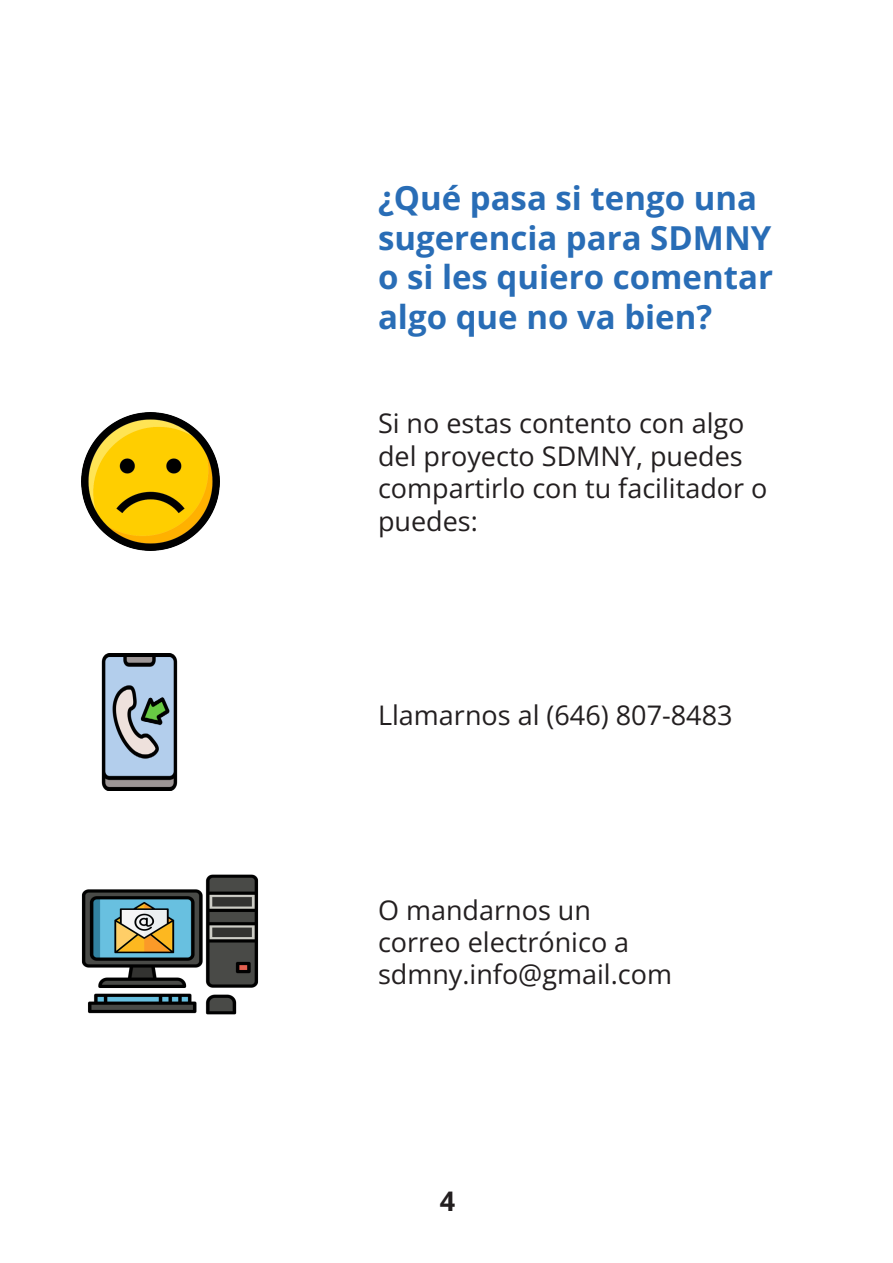
<style>
.page{position:relative;width:893px;height:1263px;background:#fff}
.page>*{position:absolute;margin:0;border:0;box-sizing:border-box;transform-origin:0 0}
.t1{font:700 33px/39.6px "Open Sans";color:#296db6}
.t2{font:27px/32.4px "Open Sans";color:#231f20}
.t3{font:700 27px "Open Sans";color:#231f20}
</style>
<div class="page">
<img style="left:81px;top:412px;width:139px;height:139px">
<img style="left:81px;top:874px;width:177px;height:141px">
<img style="left:101px;top:654px;width:77px;height:136px">
<p class="t1" style="left:378px;top:178px;width:396px">¿Qué pasa si tengo una sugerencia para SDMNY o si les quiero comentar algo que no va bien?</p>
<p class="t2" style="left:378px;top:407px;width:391px">Si no estas contento con algo del proyecto SDMNY, puedes compartirlo con tu facilitador o puedes:</p>
<p class="t2" style="left:378px;top:698px;width:356px">Llamarnos al (646) 807-8483</p>
<p class="t2" style="left:378px;top:893px;width:296px">O mandarnos un correo electrónico a sdmny.info@gmail.com</p>
<p class="t3" style="left:440px;top:1182px;width:17px">4</p>
</div>
